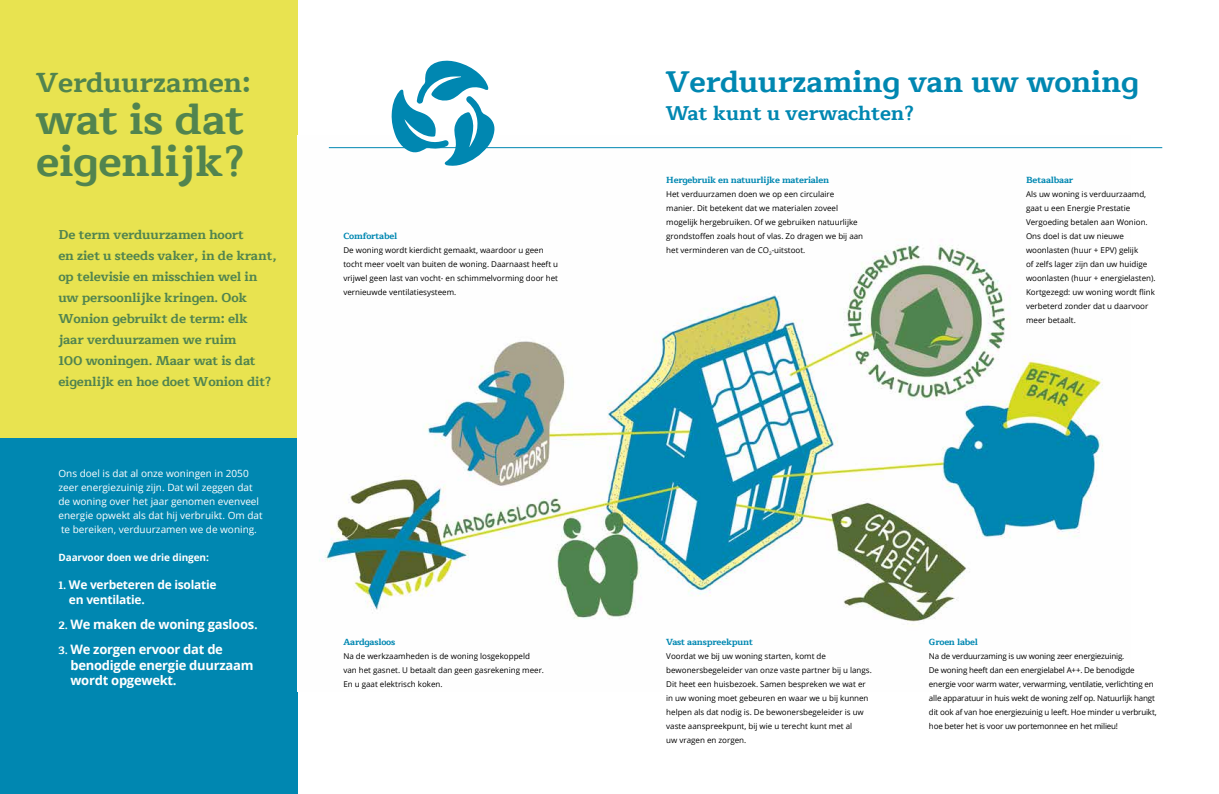
<style>
.page{position:relative;width:1219px;height:794px;background:#fff}
.page>*{position:absolute;margin:0;border:0;box-sizing:border-box;transform-origin:0 0}
.t1{font:700 42.9px/42px "Maitree";color:#51844f}
.t2{font:700 30.1px "Maitree";color:#0087b1}
.t3{font:700 27.8px "Maitree";color:#51844f}
.t4{font:700 20.1px "Maitree";letter-spacing:-.005em;color:#0087b1}
.t5{font:700 13px/21px "Maitree";letter-spacing:-.01em;color:#51844f}
.t6{font:700 13px/15.6px "Open Sans";letter-spacing:-.02em;color:#fff}
.t7{font:700 12px/14.4px "Open Sans";letter-spacing:-.02em;color:#fff}
.t8{font:10px/14px "Open Sans";color:#fff}
.t9{font:700 10px "Open Sans";letter-spacing:-.01em;color:#fff}
.t10{font:700 9px "Maitree";letter-spacing:-.02em;color:#0087b1}
.t11{font:8px/14px "Open Sans";color:#000}
.t12{font:8px/14px "Open Sans";letter-spacing:-.02em;color:#000}
.s1{font-family:"Maitree";font-size:11px}
.s2{font-family:"Maitree"}
</style>
<div class="page">
<div style="left:0;top:0;width:298px;height:794px;background:#e8e350"></div>
<div style="left:0;top:438px;width:298px;height:356px;background:#0087b1"></div>
<img style="left:319px;top:147px;width:812px;height:475px">
<hr style="left:329px;top:147px;width:833px;height:1px;background:#0087b1">
<svg style="left:391px;top:60px;width:104px;height:106px"></svg>
<h3 class="t3" style="left:36px;top:59px;width:216px">Verduurzamen:</h3>
<h1 class="t1" style="left:36px;top:98px;width:210px">wat is dat eigenlijk?</h1>
<p class="t5" style="left:58px;top:224px;width:220px">De term verduurzamen hoort<br>en ziet u steeds vaker, in de krant, op televisie en misschien wel in uw persoonlijke kringen. Ook<br>Wonion gebruikt de term: elk<br>jaar verduurzamen we ruim<br>100 woningen. Maar wat is dat eigenlijk en hoe doet Wonion dit?</p>
<p class="t8" style="left:58px;top:466px;width:206px">Ons doel is dat al onze woningen in 2050 zeer energiezuinig zijn. Dat wil zeggen dat de woning over het jaar genomen evenveel energie opwekt als dat hij verbruikt. Om dat te bereiken, verduurzamen we de woning.</p>
<p class="t9" style="left:58px;top:550px;width:152px">Daarvoor doen we drie dingen:</p>
<h3 class="t7" style="left:69px;top:577px;width:149px;text-indent:-11px"><span class="s1">1.</span> We verbeteren de isolatie en ventilatie.</h3>
<h3 class="t6" style="left:58px;top:616px;width:201px"><span class="s1">2.</span> We maken de woning gasloos<span class="s2">.</span></h3>
<h3 class="t6" style="left:70px;top:641px;width:185px;text-indent:-12px"><span class="s1">3.</span> We zorgen ervoor dat de benodigde energie duurzaam wordt opgewekt.</h3>
<p class="t10" style="left:343px;top:228px;width:55px">Comfortabel</p>
<p class="t11" style="left:343px;top:243px;width:216px">De woning wordt kierdicht gemaakt, waardoor u geen tocht meer voelt van buiten de woning. Daarnaast heeft u vrijwel geen last van vocht- en schimmelvorming door het vernieuwde ventilatiesysteem.</p>
<p class="t10" style="left:343px;top:634px;width:54px">Aardgasloos</p>
<p class="t11" style="left:343px;top:649px;width:202px">Na de werkzaamheden is de woning losgekoppeld van het gasnet. U betaalt dan geen gasrekening meer.<br>En u gaat elektrisch koken.</p>
<h2 class="t2" style="left:666px;top:56px;width:475px">Verduurzaming van uw woning</h2>
<h3 class="t4" style="left:666px;top:96px;width:250px">Wat kunt u verwachten?</h3>
<p class="t10" style="left:666px;top:172px;width:164px">Hergebruik en natuurlijke materialen</p>
<p class="t11" style="left:666px;top:187px;width:198px">Het verduurzamen doen we op een circulaire manier. Dit betekent dat we materialen zoveel mogelijk hergebruiken. Of we gebruiken natuurlijke grondstoffen zoals hout of vlas. Zo dragen we bij aan het verminderen van de CO<sub>2</sub>-uitstoot.</p>
<p class="t10" style="left:1026px;top:172px;width:49px">Betaalbaar</p>
<p class="t11" style="left:1026px;top:187px;width:131px">Als uw woning is verduurzaamd, gaat u een Energie Prestatie<br>Vergoeding betalen aan Wonion.<br>Ons doel is dat uw nieuwe woonlasten (huur + EPV) gelijk<br>of zelfs lager zijn dan uw huidige woonlasten (huur + energielasten).<br>Kortgezegd: uw woning wordt flink verbeterd zonder dat u daarvoor meer betaalt.</p>
<p class="t10" style="left:666px;top:634px;width:88px">Vast aanspreekpunt</p>
<p class="t11" style="left:666px;top:649px;width:207px">Voordat we bij uw woning starten, komt de bewonersbegeleider van onze vaste partner bij u langs.<br>Dit heet een huisbezoek. Samen bespreken we wat er in uw woning moet gebeuren en waar we u bij kunnen helpen als dat nodig is. De bewonersbegeleider is uw vaste aanspreekpunt, bij wie u terecht kunt met al<br>uw vragen en zorgen.</p>
<p class="t10" style="left:929px;top:634px;width:50px">Groen label</p>
<p class="t12" style="left:929px;top:649px;width:229px">Na de verduurzaming is uw woning zeer energiezuinig.<br>De woning heeft dan een energielabel A++. De benodigde energie voor warm water, verwarming, ventilatie, verlichting en alle apparatuur in huis wekt de woning zelf op. Natuurlijk hangt dit ook af van hoe energiezuinig u leeft. Hoe minder u verbruikt, hoe beter het is voor uw portemonnee en het milieu!</p>
</div>
